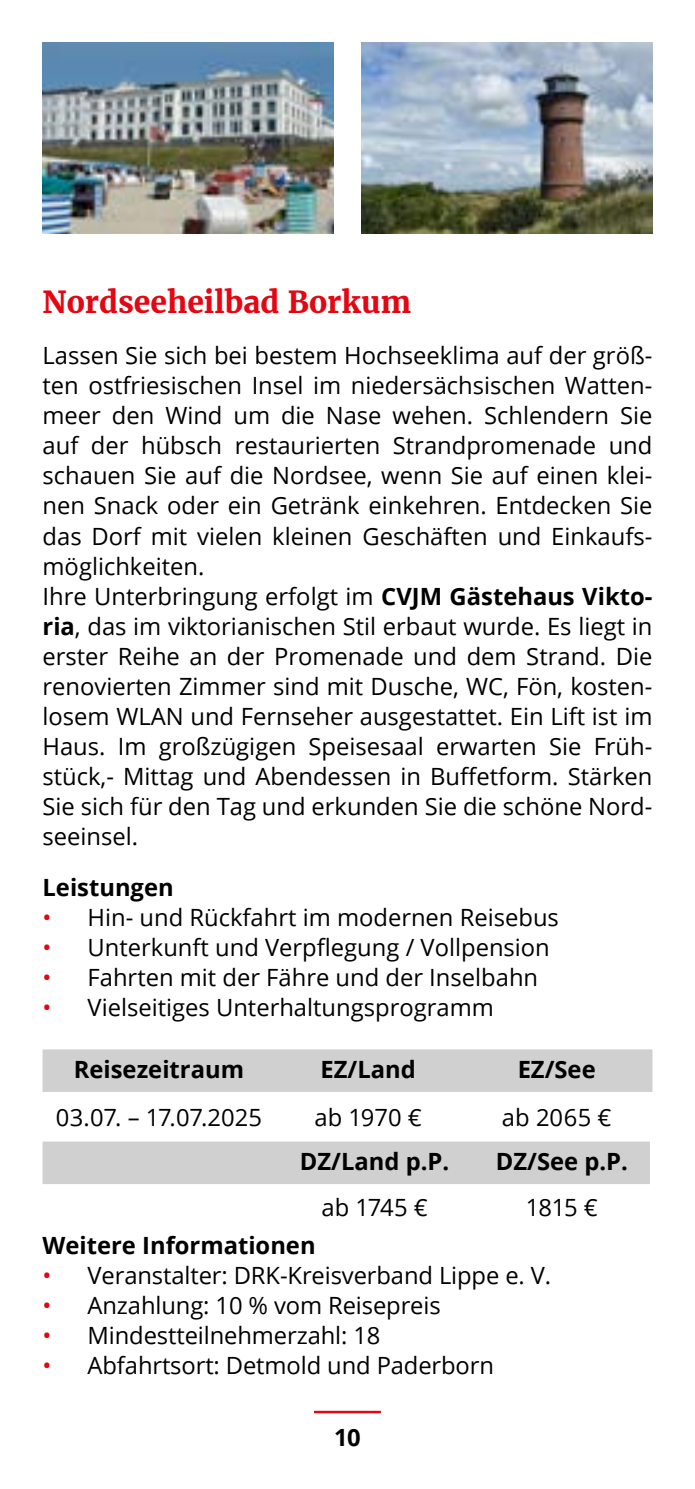
<style>
.page{position:relative;width:695px;height:1489px;background:#fff}
.page>*{position:absolute;margin:0;border:0;box-sizing:border-box;transform-origin:0 0}
.t1{font:700 30px "Merriweather";color:#e30613}
.t2{font:23.75px/30px "Open Sans";color:#000}
.t3{font:700 23.75px "Open Sans";color:#000}
.s1{font-weight:700}
.s2{color:#e30613}
</style>
<div class="page">
<img style="left:43px;top:43px;width:290px;height:191px">
<img style="left:361px;top:43px;width:291px;height:191px">
<div style="left:43px;top:1049px;width:609px;height:42px;background:#d0d0d0"></div>
<div style="left:43px;top:1141px;width:606px;height:42px;background:#d0d0d0"></div>
<hr style="left:314px;top:1410px;width:67px;height:3px;background:#e30613">
<p class="t1" style="left:43px;top:283px;width:370px">Nordseeheilbad Borkum</p>
<p class="t2" style="left:43px;top:340px;width:611px">Lassen Sie sich bei bestem Hochseeklima auf der größ&shy;ten ostfriesischen Insel im niedersächsischen Watten&shy;meer den Wind um die Nase wehen. Schlendern Sie auf der hübsch restaurierten Strandpromenade und schauen Sie auf die Nordsee, wenn Sie auf einen klei&shy;nen Snack oder ein Getränk einkehren. Entdecken Sie das Dorf mit vielen kleinen Geschäften und Einkaufs&shy;möglichkeiten.<br>Ihre Unterbringung erfolgt im <span class="s1">CVJM Gästehaus Vikto&shy;ria</span>, das im viktorianischen Stil erbaut wurde. Es liegt in erster Reihe an der Promenade und dem Strand. Die renovierten Zimmer sind mit Dusche, WC, Fön, kosten&shy;losem WLAN und Fernseher ausgestattet. Ein Lift ist im Haus. Im großzügigen Speisesaal erwarten Sie Früh&shy;stück,- Mittag und Abendessen in Buffetform. Stärken Sie sich für den Tag und erkunden Sie die schöne Nord&shy;seeinsel.</p>
<p class="t3" style="left:43px;top:870px;width:133px">Leistungen</p>
<p class="t2" style="left:43px;top:901px;width:518px"><span class="s2">•</span> Hin- und Rückfahrt im modernen Reisebus</p>
<p class="t2" style="left:43px;top:931px;width:508px"><span class="s2">•</span> Unterkunft und Verpflegung / Vollpension</p>
<p class="t2" style="left:43px;top:961px;width:497px"><span class="s2">•</span> Fahrten mit der Fähre und der Inselbahn</p>
<p class="t2" style="left:43px;top:991px;width:453px"><span class="s2">•</span> Vielseitiges Unterhaltungsprogramm</p>
<p class="t3" style="left:74px;top:1052px;width:172px">Reisezeitraum</p>
<p class="t3" style="left:320px;top:1052px;width:97px">EZ/Land</p>
<p class="t3" style="left:517px;top:1052px;width:80px">EZ/See</p>
<p class="t2" style="left:56px;top:1101px;width:207px">03.07. – 17.07.2025</p>
<p class="t2" style="left:314px;top:1101px;width:109px">ab 1970 €</p>
<p class="t2" style="left:502px;top:1101px;width:111px">ab 2065 €</p>
<p class="t3" style="left:300px;top:1144px;width:151px">DZ/Land p.P.</p>
<p class="t3" style="left:496px;top:1144px;width:133px">DZ/See p.P.</p>
<p class="t2" style="left:321px;top:1191px;width:108px">ab 1745 €</p>
<p class="t2" style="left:526px;top:1191px;width:73px">1815 €</p>
<p class="t3" style="left:43px;top:1228px;width:274px">Weitere Informationen</p>
<p class="t2" style="left:43px;top:1259px;width:510px"><span class="s2">•</span> Veranstalter: DRK-Kreisverband Lippe e. V.</p>
<p class="t2" style="left:43px;top:1289px;width:399px"><span class="s2">•</span> Anzahlung: 10 % vom Reisepreis</p>
<p class="t2" style="left:43px;top:1319px;width:339px"><span class="s2">•</span> Mindestteilnehmerzahl: 18</p>
<p class="t2" style="left:43px;top:1349px;width:453px"><span class="s2">•</span> Abfahrtsort: Detmold und Paderborn</p>
<p class="t3" style="left:334px;top:1420px;width:28px">10</p>
</div>
